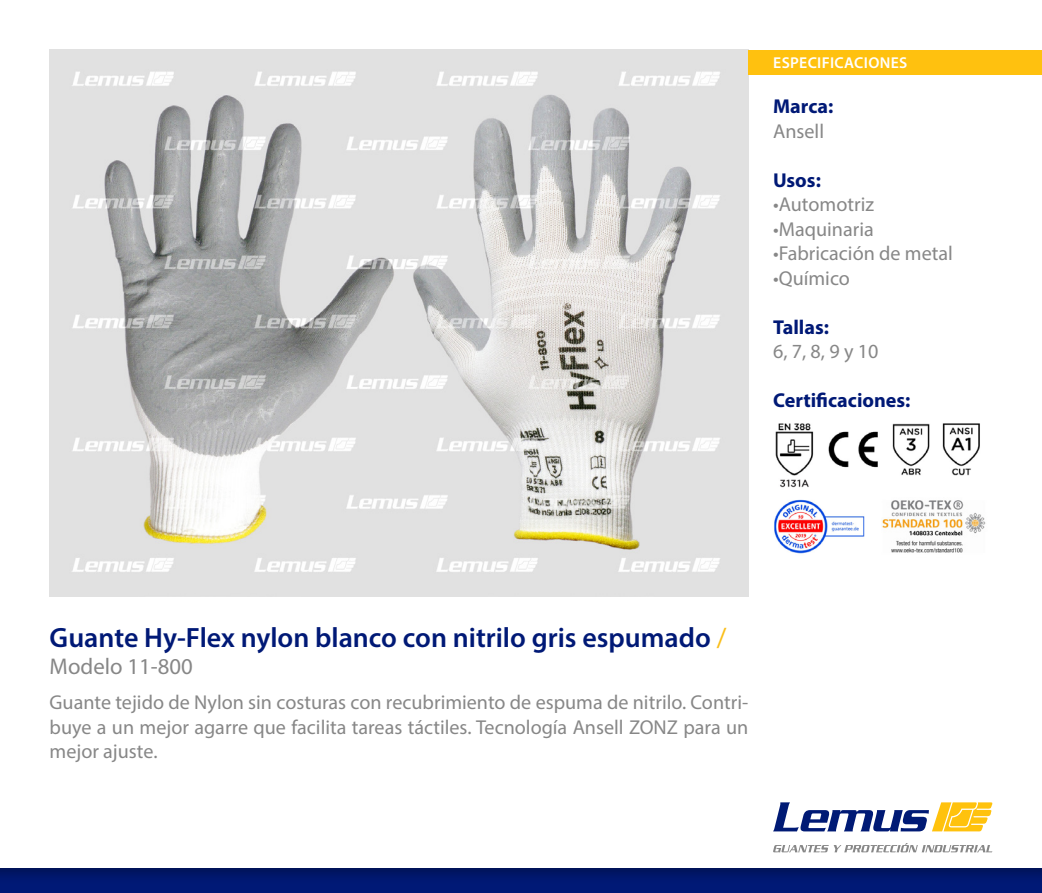
<style>
.page{position:relative;width:1042px;height:893px;background:#fff}
.page>*{position:absolute;margin:0;border:0;box-sizing:border-box;transform-origin:0 0}
.t1{font:600 28px "Myriad Pro";color:#001976}
.t2{font:22.75px "Myriad Pro";color:#878787}
.t3{font:20.12px/24.5px "Myriad Pro";color:#878787;text-align:justify}
.t4{font:700 20.12px "Myriad Pro";color:#001976}
.t5{font:600 15.75px "Myriad Pro";letter-spacing:.02em;color:#fff}
.s1{font-weight:400;color:#fabe19}
</style>
<div class="page">
<img style="left:50px;top:50px;width:698px;height:546px">
<img style="left:0;top:868px;width:1042px;height:25px">
<div style="left:748px;top:50px;width:294px;height:24px;background:#ffc10f"></div>
<svg style="left:773px;top:802px;width:219px;height:29px"></svg>
<svg style="left:773px;top:843px;width:219px;height:9px"></svg>
<img style="left:775px;top:423px;width:39px;height:65px">
<img style="left:828px;top:431px;width:50px;height:37px">
<img style="left:892px;top:423px;width:38px;height:52px">
<img style="left:942px;top:423px;width:38px;height:53px">
<img style="left:774px;top:499px;width:91px;height:55px">
<img style="left:882px;top:500px;width:104px;height:53px">
<p class="t5" style="left:773px;top:53px;width:136px">ESPECIFICACIONES</p>
<p class="t4" style="left:773px;top:93px;width:62px">Marca:</p>
<p class="t3" style="left:773px;top:118px;width:52px">Ansell</p>
<p class="t4" style="left:773px;top:167px;width:49px">Usos:</p>
<p class="t3" style="left:773px;top:192px;width:102px">•Automotriz</p>
<p class="t3" style="left:773px;top:216px;width:102px">•Maquinaria</p>
<p class="t3" style="left:773px;top:241px;width:181px">•Fabricación de metal</p>
<p class="t3" style="left:773px;top:265px;width:78px">•Químico</p>
<p class="t4" style="left:773px;top:314px;width:57px">Tallas:</p>
<p class="t3" style="left:773px;top:339px;width:107px">6, 7, 8, 9 y 10</p>
<p class="t4" style="left:773px;top:387px;width:139px">Certificaciones:</p>
<h1 class="t1" style="left:50px;top:620px;width:678px">Guante Hy-Flex nylon blanco con nitrilo gris espumado <span class="s1">/</span></h1>
<p class="t2" style="left:50px;top:653px;width:145px">Modelo 11-800</p>
<p class="t3" style="left:50px;top:690px;width:700px">Guante tejido de Nylon sin costuras con recubrimiento de espuma de nitrilo. Contri&shy;buye a un mejor agarre que facilita tareas táctiles. Tecnología Ansell ZONZ para un mejor ajuste.</p>
</div>
